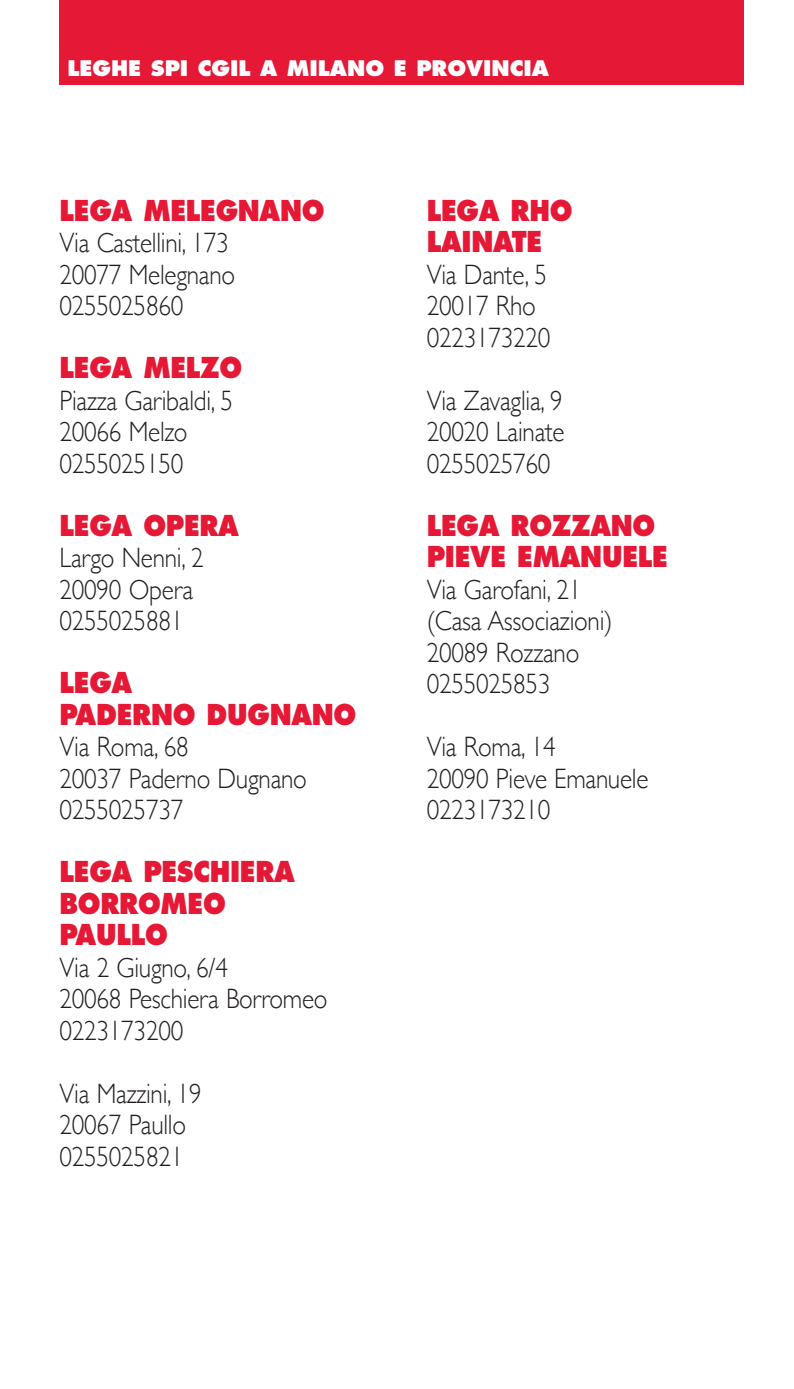
<style>
.page{position:relative;width:794px;height:1389px;background:#fff}
.page>*{position:absolute;margin:0;border:0;box-sizing:border-box;transform-origin:0 0}
.bold{font:300 28px/31.5px "Gill Sans";letter-spacing:-.01em;color:#231f20;scale:.9 1}
.bold-2{font:800 28px/31.5px "Futura";letter-spacing:-.01em;color:#e51836;scale:.9 1}
.bold-3{font:800 21px "Futura";color:#fff}
</style>
<div class="page">
<div style="left:60px;top:0;width:684px;height:84px;background:#e51836"></div>
<p class="bold-3" style="left:67px;top:55px;width:483px">LEGHE SPI CGIL A MILANO E PROVINCIA</p>
<p class="bold-2" style="left:60px;top:195px;width:296px">LEGA MELEGNANO</p>
<p class="bold" style="left:60px;top:226px;width:190px">Via Castellini, 173</p>
<p class="bold" style="left:60px;top:257px;width:197px">20077 Melegnano</p>
<p class="bold" style="left:60px;top:289px;width:139px">0255025860</p>
<p class="bold-2" style="left:60px;top:352px;width:204px">LEGA MELZO</p>
<p class="bold" style="left:60px;top:383px;width:194px">Piazza Garibaldi, 5</p>
<p class="bold" style="left:60px;top:415px;width:144px">20066 Melzo</p>
<p class="bold" style="left:60px;top:446px;width:139px">0255025150</p>
<p class="bold-2" style="left:60px;top:510px;width:201px">LEGA OPERA</p>
<p class="bold" style="left:60px;top:541px;width:162px">Largo Nenni, 2</p>
<p class="bold" style="left:60px;top:572px;width:150px">20090 Opera</p>
<p class="bold" style="left:60px;top:604px;width:139px">0255025881</p>
<p class="bold-2" style="left:60px;top:667px;width:331px">LEGA<br>PADERNO DUGNANO</p>
<p class="bold" style="left:60px;top:730px;width:145px">Via Roma, 68</p>
<p class="bold" style="left:60px;top:761px;width:276px">20037 Paderno Dugnano</p>
<p class="bold" style="left:60px;top:793px;width:139px">0255025737</p>
<p class="bold-2" style="left:60px;top:856px;width:263px">LEGA PESCHIERA<br>BORROMEO</p>
<p class="bold-2" style="left:60px;top:919px;width:122px">PAULLO</p>
<p class="bold" style="left:60px;top:950px;width:189px">Via 2 Giugno, 6/4</p>
<p class="bold" style="left:60px;top:982px;width:299px">20068 Peschiera Borromeo</p>
<p class="bold" style="left:60px;top:1013px;width:139px">0223173200</p>
<p class="bold" style="left:60px;top:1076px;width:160px">Via Mazzini, 19</p>
<p class="bold" style="left:60px;top:1108px;width:142px">20067 Paullo</p>
<p class="bold" style="left:60px;top:1139px;width:139px">0255025821</p>
<p class="bold-2" style="left:427px;top:195px;width:163px">LEGA RHO</p>
<p class="bold-2" style="left:427px;top:226px;width:130px">LAINATE</p>
<p class="bold" style="left:427px;top:257px;width:135px">Via Dante, 5</p>
<p class="bold" style="left:427px;top:289px;width:123px">20017 Rho</p>
<p class="bold" style="left:427px;top:320px;width:139px">0223173220</p>
<p class="bold" style="left:427px;top:383px;width:153px">Via Zavaglia, 9</p>
<p class="bold" style="left:427px;top:415px;width:155px">20020 Lainate</p>
<p class="bold" style="left:427px;top:446px;width:139px">0255025760</p>
<p class="bold-2" style="left:427px;top:510px;width:255px">LEGA ROZZANO</p>
<p class="bold-2" style="left:427px;top:541px;width:269px">PIEVE EMANUELE</p>
<p class="bold" style="left:427px;top:572px;width:208px">Via Garofani, 21 (Casa Associazioni)</p>
<p class="bold" style="left:427px;top:635px;width:171px">20089 Rozzano</p>
<p class="bold" style="left:427px;top:667px;width:139px">0255025853</p>
<p class="bold" style="left:427px;top:730px;width:145px">Via Roma, 14</p>
<p class="bold" style="left:427px;top:761px;width:248px">20090 Pieve Emanuele</p>
<p class="bold" style="left:427px;top:793px;width:139px">0223173210</p>
</div>
